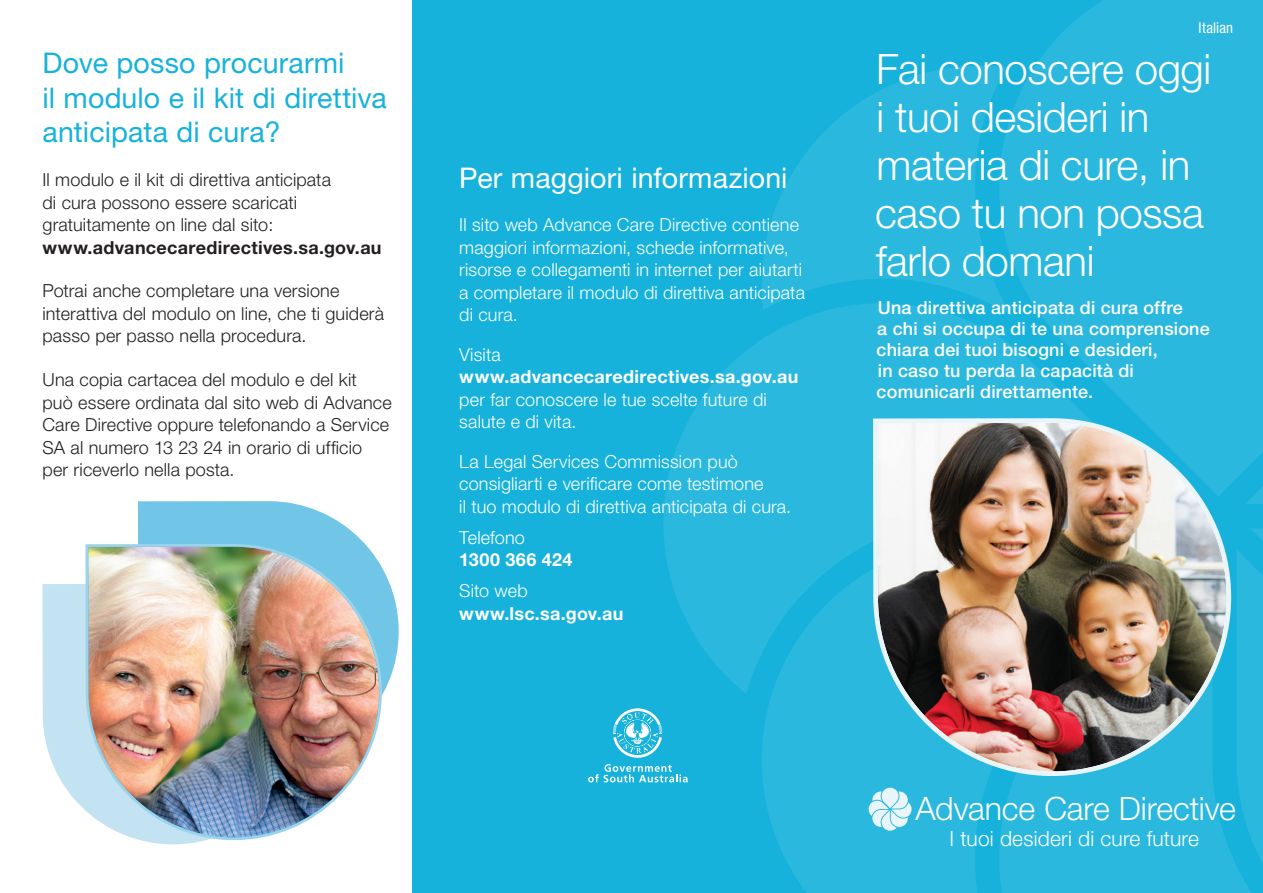
<style>
.page{position:relative;width:1263px;height:893px;background:#fff}
.page>*{position:absolute;margin:0;border:0;box-sizing:border-box;transform-origin:0 0}
.t1{font:300 42px/48px "Helvetica Neue";letter-spacing:-.01em;color:#fff}
.t2{font:300 32.25px "Helvetica Neue";letter-spacing:-.005em;color:#fff}
.t3{font:28.5px/34.5px "Helvetica Neue";letter-spacing:.005em;color:#16b2dc}
.t4{font:28.5px "Helvetica Neue";letter-spacing:.005em;color:#fff}
.t5{font:300 21px "Helvetica Neue";letter-spacing:.01em;color:#fff}
.t6{font:300 18px/22.5px "Helvetica Neue";letter-spacing:.01em;color:#231f20}
.t7{font:300 18px/22.5px "Helvetica Neue";letter-spacing:.01em;color:#fff}
.t8{font:500 18px/21px "Helvetica Neue";letter-spacing:.01em;color:#fff}
.t9{font:700 18px "Helvetica Neue";letter-spacing:.015em;color:#fff}
.t10{font:700 18px "Helvetica Neue";letter-spacing:.015em;color:#231f20}
.t11{font:condensed 15px "Helvetica Neue";letter-spacing:.01em;color:#fff}
</style>
<div class="page">
<div style="left:412px;top:0;width:851px;height:893px;background:#16b2dc"></div>
<svg style="left:663px;top:316px;width:208px;height:377px;fill:#2ab8de"></svg>
<svg style="left:762px;top:541px;width:216px;height:352px;fill:#2ab8de"></svg>
<svg style="left:978px;top:778px;width:258px;height:115px;fill:#2ab8de"></svg>
<div style="left:1233px;top:0;width:30px;height:481px;background:#2ab8de"></div>
<svg style="left:1236px;top:66px;width:27px;height:827px"></svg>
<svg style="left:762px;top:96px;width:109px;height:220px;fill:#2ab8de"></svg>
<svg style="left:43px;top:584px;width:154px;height:260px;fill:#c3e3f3"></svg>
<svg style="left:383px;top:570px;width:16px;height:123px;fill:#71c5e6"></svg>
<img style="left:84px;top:501px;width:299px;height:341px">
<svg style="left:588px;top:764px;width:100px;height:18px"></svg>
<svg style="left:613px;top:708px;width:49px;height:50px"></svg>
<img style="left:871px;top:0;width:362px;height:778px">
<svg style="left:868px;top:787px;width:44px;height:44px"></svg>
<h3 class="t3" style="left:43px;top:46px;width:346px">Dove posso procurarmi<br>il modulo e il kit di direttiva anticipata di cura?</h3>
<p class="t6" style="left:43px;top:168px;width:290px">Il modulo e il kit di direttiva anticipata di cura possono essere scaricati gratuitamente on line dal sito:</p>
<p class="t10" style="left:43px;top:236px;width:341px">www.advancecaredirectives.sa.gov.au</p>
<p class="t6" style="left:43px;top:279px;width:343px">Potrai anche completare una versione interattiva del modulo on line, che ti guiderà passo per passo nella procedura.</p>
<p class="t6" style="left:43px;top:368px;width:351px">Una copia cartacea del modulo e del kit<br>può essere ordinata dal sito web di Advance Care Directive oppure telefonando a Service SA al numero 13 23 24 in orario di ufficio per riceverlo nella posta.</p>
<h3 class="t4" style="left:459px;top:160px;width:330px">Per maggiori informazioni</h3>
<p class="t7" style="left:459px;top:213px;width:347px">Il sito web Advance Care Directive contiene maggiori informazioni, schede informative, risorse e collegamenti in internet per aiutarti a completare il modulo di direttiva anticipata di cura.</p>
<p class="t7" style="left:459px;top:343px;width:43px">Visita</p>
<p class="t9" style="left:459px;top:366px;width:341px">www.advancecaredirectives.sa.gov.au</p>
<p class="t7" style="left:459px;top:388px;width:309px">per far conoscere le tue scelte future di salute e di vita.</p>
<p class="t7" style="left:459px;top:450px;width:333px">La Legal Services Commission può consigliarti e verificare come testimone<br>il tuo modulo di direttiva anticipata di cura.</p>
<p class="t7" style="left:459px;top:526px;width:67px">Telefono</p>
<p class="t9" style="left:459px;top:549px;width:115px">1300 366 424</p>
<p class="t7" style="left:459px;top:579px;width:70px">Sito web</p>
<p class="t9" style="left:459px;top:602px;width:166px">www.lsc.sa.gov.au</p>
<p class="t11" style="left:1198px;top:19px;width:36px">Italian</p>
<h1 class="t1" style="left:875px;top:44px;width:338px">Fai conoscere oggi i tuoi desideri in materia di cure, in caso tu non possa farlo domani</h1>
<p class="t8" style="left:877px;top:297px;width:335px">Una direttiva anticipata di cura offre<br>a chi si occupa di te una comprensione chiara dei tuoi bisogni e desideri,<br>in caso tu perda la capacità di comunicarli direttamente.</p>
<h2 class="t2" style="left:915px;top:789px;width:322px">Advance Care Directive</h2>
<p class="t5" style="left:949px;top:826px;width:251px">I tuoi desideri di cure future</p>
</div>
